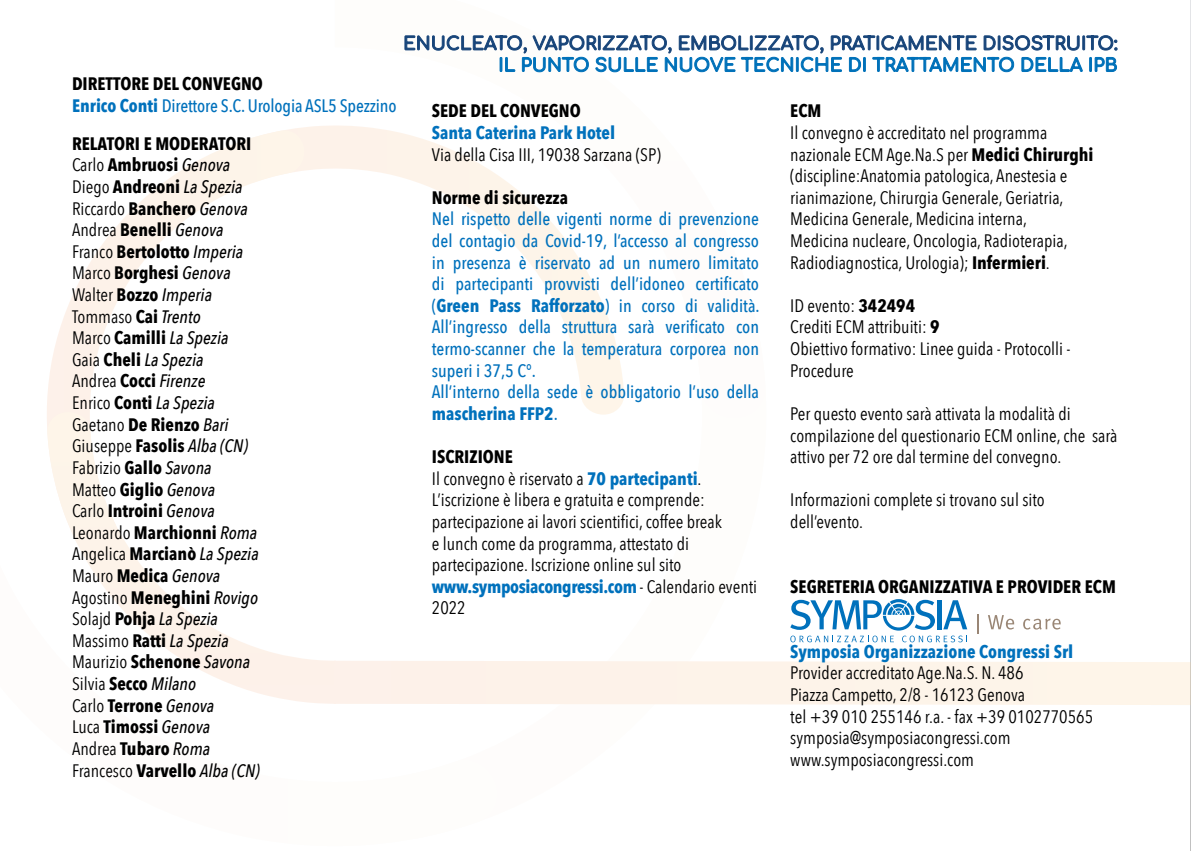
<style>
.page{position:relative;width:1191px;height:851px;background:#fff}
.page>*{position:absolute;margin:0;border:0;box-sizing:border-box;transform-origin:0 0}
.t1{font:18px/21.6px "Avenir Next Condensed";color:#000}
.t2{font:700 18px/21.6px "Avenir Next Condensed";color:#000}
.t3{font:500 18px/21.6px "Avenir Next Condensed";color:#0071bc}
.t4{font:700 18px "Avenir Next Condensed";color:#0071bc}
.s1{font-weight:700;color:#000}
.s2{font-weight:700}
.s3{font-weight:400}
.s4{font-weight:500;font-style:italic}
.s5{font-weight:700;color:#0071bc}
</style>
<div class="page">
<svg style="left:404px;top:35px;width:713px;height:38px"></svg>
<svg style="left:790px;top:599px;width:177px;height:43px"></svg>
<hr style="left:977px;top:613px;width:2px;height:20px;background:#998675">
<svg style="left:988px;top:615px;width:26px;height:14px"></svg>
<svg style="left:1023px;top:618px;width:37px;height:11px"></svg>
<p class="t3" style="left:72px;top:73px;width:326px"><span class="s1">DIRETTORE DEL CONVEGNO<br></span><span class="s2">Enrico Conti</span> Direttore S.C. Urologia ASL5 Spezzino</p>
<p class="t2" style="left:72px;top:132px;width:189px">RELATORI E MODERATORI<br><span class="s3">Carlo</span> Ambruosi <span class="s4">Genova<br></span><span class="s3">Diego</span> Andreoni <span class="s4">La Spezia<br></span><span class="s3">Riccardo</span> Banchero <span class="s4">Genova<br></span><span class="s3">Andrea</span> Benelli <span class="s4">Genova<br></span><span class="s3">Franco</span> Bertolotto <span class="s4">Imperia<br></span><span class="s3">Marco</span> Borghesi <span class="s4">Genova<br></span><span class="s3">Walter</span> Bozzo <span class="s4">Imperia<br></span><span class="s3">Tommaso</span> Cai <span class="s4">Trento<br></span><span class="s3">Marco</span> Camilli <span class="s4">La Spezia<br></span><span class="s3">Gaia</span> Cheli <span class="s4">La Spezia<br></span><span class="s3">Andrea</span> Cocci <span class="s4">Firenze<br></span><span class="s3">Enrico</span> Conti <span class="s4">La Spezia<br></span><span class="s3">Gaetano</span> De Rienzo <span class="s4">Bari<br></span><span class="s3">Giuseppe</span> Fasolis <span class="s4">Alba (CN)<br></span><span class="s3">Fabrizio</span> Gallo <span class="s4">Savona<br></span><span class="s3">Matteo</span> Giglio <span class="s4">Genova<br></span><span class="s3">Carlo</span> Introini <span class="s4">Genova<br></span><span class="s3">Leonardo</span> Marchionni <span class="s4">Roma<br></span><span class="s3">Angelica</span> Marcianò <span class="s4">La Spezia<br></span><span class="s3">Mauro</span> Medica <span class="s4">Genova<br></span><span class="s3">Agostino</span> Meneghini <span class="s4">Rovigo<br></span><span class="s3">Solajd</span> Pohja <span class="s4">La Spezia<br></span><span class="s3">Massimo</span> Ratti <span class="s4">La Spezia<br></span><span class="s3">Maurizio</span> Schenone <span class="s4">Savona<br></span><span class="s3">Silvia</span> Secco <span class="s4">Milano<br></span><span class="s3">Carlo</span> Terrone <span class="s4">Genova<br></span><span class="s3">Luca</span> Timossi <span class="s4">Genova<br></span><span class="s3">Andrea</span> Tubaro <span class="s4">Roma<br></span><span class="s3">Francesco</span> Varvello <span class="s4">Alba (CN)</span></p>
<p class="t2" style="left:432px;top:100px;width:150px">SEDE DEL CONVEGNO</p>
<p class="t4" style="left:432px;top:121px;width:185px">Santa Caterina Park Hotel</p>
<p class="t1" style="left:432px;top:142px;width:230px">Via della Cisa III, 19038 Sarzana (SP)</p>
<p class="t2" style="left:432px;top:186px;width:138px">Norme di sicurezza</p>
<p class="t3" style="left:432px;top:208px;width:329px">Nel rispetto delle vigenti norme di prevenzione del contagio da Covid-19, l’accesso al congresso in presenza è riservato ad un numero limitato di partecipanti provvisti dell’idoneo certificato (<span class="s2">Green Pass Rafforzato</span>) in corso di validità.<br>All’ingresso della struttura sarà verificato con termo-scanner che la temperatura corporea non superi i 37,5 C°.<br>All’interno della sede è obbligatorio l’uso della <span class="s2">mascherina FFP2</span>.</p>
<p class="t1" style="left:432px;top:445px;width:327px"><span class="s2">ISCRIZIONE<br></span>Il convegno è riservato a <span class="s5">70 partecipanti</span>.<br>L’iscrizione è libera e gratuita e comprende: partecipazione ai lavori scientifici, coffee break<br>e lunch come da programma, attestato di partecipazione. Iscrizione online sul sito <span class="s5">www.symposiacongressi.com</span> - Calendario eventi 2022</p>
<p class="t2" style="left:790px;top:100px;width:33px">ECM</p>
<p class="t1" style="left:790px;top:121px;width:305px">Il convegno è accreditato nel programma nazionale ECM Age.Na.S per <span class="s2">Medici Chirurghi </span>(discipline:Anatomia patologica, Anestesia e rianimazione, Chirurgia Generale, Geriatria, Medicina Generale, Medicina interna,<br>Medicina nucleare, Oncologia, Radioterapia, Radiodiagnostica, Urologia); <span class="s2">Infermieri</span>.</p>
<p class="t1" style="left:790px;top:294px;width:282px">ID evento: <span class="s2">342494<br></span>Crediti ECM attribuiti: <span class="s2">9<br></span>Obiettivo formativo: Linee guida - Protocolli -<br>Procedure</p>
<p class="t1" style="left:790px;top:402px;width:329px">Per questo evento sarà attivata la modalità di compilazione del questionario ECM online, che sarà attivo per 72 ore dal termine del convegno.</p>
<p class="t1" style="left:790px;top:488px;width:256px">Informazioni complete si trovano sul sito dell’evento.</p>
<p class="t2" style="left:790px;top:575px;width:327px">SEGRETERIA ORGANIZZATIVA E PROVIDER ECM</p>
<p class="t4" style="left:790px;top:640px;width:284px">Symposia Organizzazione Congressi Srl</p>
<p class="t1" style="left:790px;top:661px;width:304px">Provider accreditato Age.Na.S. N. 486<br>Piazza Campetto, 2/8 - 16123 Genova<br>tel +39 010 255146 r.a. - fax +39 0102770565 symposia@symposiacongressi.com www.symposiacongressi.com</p>
</div>
